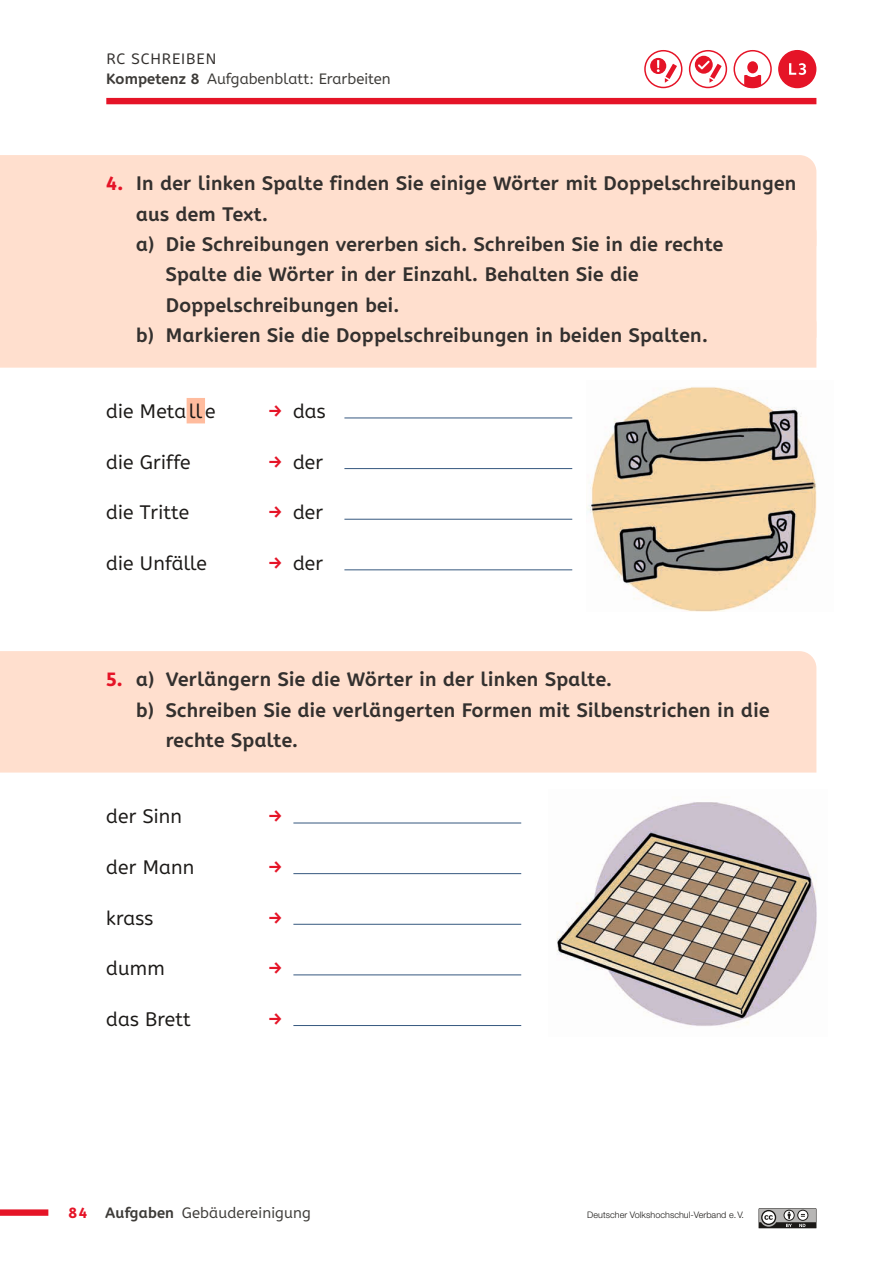
<style>
.page{position:relative;width:893px;height:1263px;background:#fff}
.page>*{position:absolute;margin:0;border:0;box-sizing:border-box;transform-origin:0 0}
.t1{font:700 19.5px "A Be Zeh EDU";letter-spacing:.02em;color:#33302e}
.t2{font:19.5px "A Be Zeh EDU";letter-spacing:.01em;color:#1b1917}
.t3{font:700 19.5px "A Be Zeh EDU";color:#e51427}
.t4{font:15px/20.2px "A Be Zeh EDU";letter-spacing:.01em;color:#3d3b38}
.t5{font:300 9px "Helvetica Neue LT Pro";letter-spacing:.005em;color:#1b1917}
.s1{color:#33302e}
.s2{font-weight:700}
.s3{font-weight:800;color:#e51427}
.s4{font-weight:700;color:#e51427}
</style>
<div class="page">
<div style="left:0;top:1209px;width:48px;height:7px;background:#e51427"></div>
<div style="left:106px;top:98px;width:710px;height:6px;background:#e51427"></div>
<svg style="left:759px;top:1208px;width:57px;height:20px"></svg>
<div style="left:0;top:155px;width:816px;height:61px;background:#ffdfce"></div>
<div style="left:0;top:216px;width:816px;height:91px;background:#ffdfce"></div>
<div style="left:0;top:307px;width:816px;height:61px;background:#ffdfce"></div>
<div style="left:0;top:651px;width:816px;height:121px;background:#ffdfce"></div>
<div style="left:187px;top:398px;width:18px;height:25px;background:#ffbc9e"></div>
<hr style="left:344px;top:418px;width:228px;height:1px;background:#36587f">
<hr style="left:344px;top:468px;width:228px;height:1px;background:#36587f">
<hr style="left:344px;top:519px;width:228px;height:1px;background:#36587f">
<hr style="left:344px;top:570px;width:228px;height:1px;background:#36587f">
<hr style="left:293px;top:823px;width:228px;height:1px;background:#36587f">
<hr style="left:293px;top:873px;width:228px;height:1px;background:#36587f">
<hr style="left:293px;top:924px;width:228px;height:1px;background:#36587f">
<hr style="left:293px;top:975px;width:228px;height:1px;background:#36587f">
<hr style="left:293px;top:1025px;width:228px;height:1px;background:#36587f">
<img style="left:587px;top:387px;width:230px;height:225px">
<img style="left:556px;top:802px;width:261px;height:225px">
<div style="left:644px;top:50px;width:38px;height:38px;border:2px solid #e51427;border-radius:50%"></div>
<svg style="left:650px;top:58px;width:27px;height:25px"></svg>
<div style="left:689px;top:50px;width:38px;height:38px;border:2px solid #e51427;border-radius:50%"></div>
<svg style="left:695px;top:56px;width:27px;height:27px"></svg>
<div style="left:747px;top:61px;width:11px;height:12px;background:#e51427;border-radius:50%"></div>
<svg style="left:744px;top:75px;width:17px;height:13px"></svg>
<div style="left:733px;top:50px;width:39px;height:38px;border:2px solid #e51427;border-radius:50%"></div>
<div style="left:779px;top:51px;width:37px;height:36px;background:#e51427;border-radius:50%"></div>
<div style="left:778px;top:50px;width:38px;height:38px;border:2px solid #e51427;border-radius:50%"></div>
<svg style="left:789px;top:63px;width:17px;height:12px"></svg>
<p class="t4" style="left:106px;top:49px;width:286px"><span class="s1">RC SCHREIBEN<br></span><span class="s2">Kompetenz 8</span> Aufgabenblatt: Erarbeiten</p>
<p class="t1" style="left:106px;top:171px;width:692px"><span class="s3">4.</span> In der linken Spalte finden Sie einige Wörter mit Doppelschreibungen</p>
<p class="t1" style="left:136px;top:201px;width:133px">aus dem Text.</p>
<p class="t1" style="left:136px;top:231px;width:589px">a) Die Schreibungen vererben sich. Schreiben Sie in die rechte</p>
<p class="t1" style="left:166px;top:262px;width:474px">Spalte die Wörter in der Einzahl. Behalten Sie die</p>
<p class="t1" style="left:166px;top:292px;width:235px">Doppelschreibungen bei.</p>
<p class="t1" style="left:136px;top:322px;width:573px">b) Markieren Sie die Doppelschreibungen in beiden Spalten.</p>
<p class="t2" style="left:106px;top:399px;width:111px">die Metall e</p>
<p class="t2" style="left:268px;top:399px;width:59px"><span class="s4">→</span> das</p>
<p class="t2" style="left:106px;top:450px;width:86px">die Griffe</p>
<p class="t2" style="left:268px;top:450px;width:56px"><span class="s4">→</span> der</p>
<p class="t2" style="left:106px;top:500px;width:84px">die Tritte</p>
<p class="t2" style="left:268px;top:500px;width:56px"><span class="s4">→</span> der</p>
<p class="t2" style="left:106px;top:551px;width:102px">die Unfälle</p>
<p class="t2" style="left:268px;top:551px;width:56px"><span class="s4">→</span> der</p>
<p class="t1" style="left:106px;top:667px;width:507px"><span class="s3">5.</span> a) Verlängern Sie die Wörter in der linken Spalte.</p>
<p class="t1" style="left:136px;top:697px;width:635px">b) Schreiben Sie die verlängerten Formen mit Silbenstrichen in die</p>
<p class="t1" style="left:166px;top:727px;width:134px">rechte Spalte.</p>
<p class="t2" style="left:106px;top:804px;width:77px">der Sinn</p>
<p class="t3" style="left:268px;top:804px;width:16px">→</p>
<p class="t2" style="left:106px;top:855px;width:90px">der Mann</p>
<p class="t3" style="left:268px;top:854px;width:16px">→</p>
<p class="t2" style="left:106px;top:905px;width:48px">krass</p>
<p class="t3" style="left:268px;top:905px;width:16px">→</p>
<p class="t2" style="left:106px;top:956px;width:60px">dumm</p>
<p class="t3" style="left:268px;top:955px;width:16px">→</p>
<p class="t2" style="left:106px;top:1007px;width:86px">das Brett</p>
<p class="t3" style="left:268px;top:1006px;width:16px">→</p>
<p class="t4" style="left:69px;top:1203px;width:244px"><span class="s3">84</span> <span class="s2">Aufgaben</span> Gebäudereinigung</p>
<p class="t5" style="left:587px;top:1209px;width:158px">Deutscher Volkshochschul-Verband e.V.</p>
</div>
